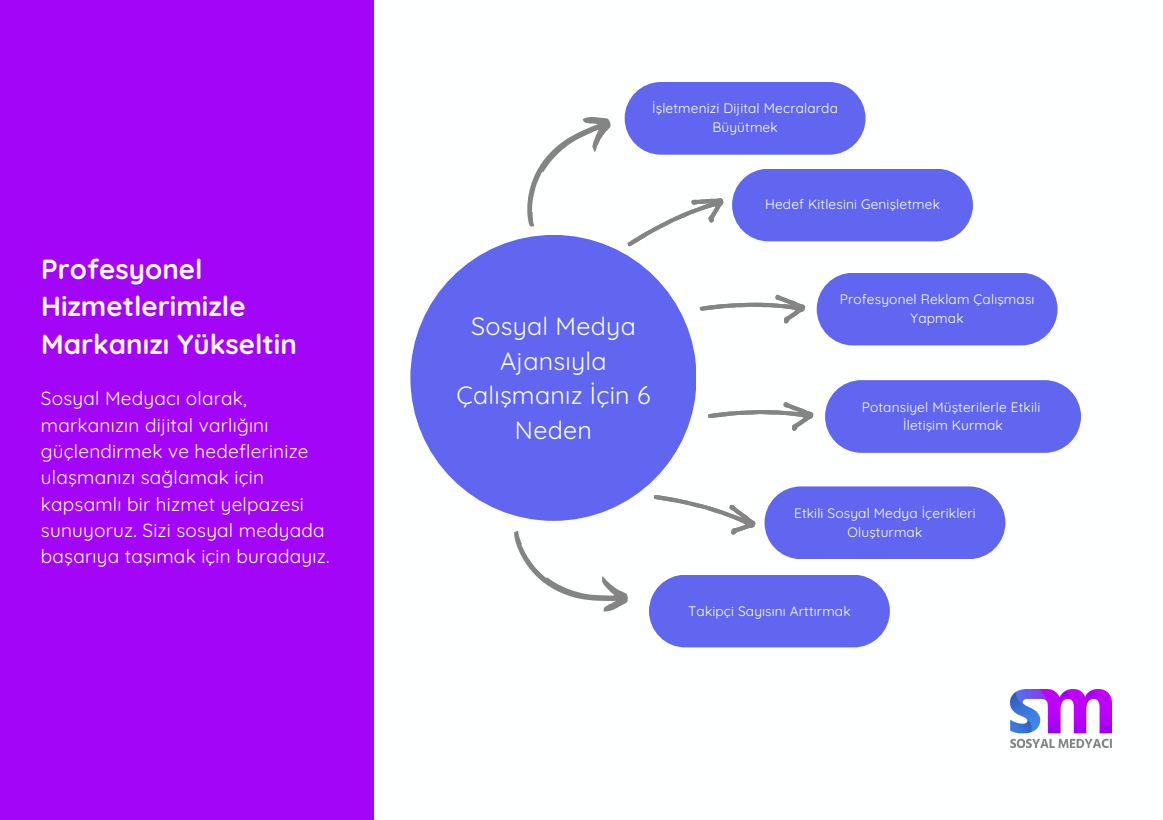
<style>
.page{position:relative;width:1163px;height:820px;background:#fff}
.page>*{position:absolute;margin:0;border:0;box-sizing:border-box;transform-origin:0 0}
.t1{font:700 27.69px/37.9px "Quicksand";color:#fdfbfb}
.t2{font:25px/34.7px "Quicksand";letter-spacing:.01em;color:#fff;text-align:center}
.t3{font:19px/26.3px "Quicksand";letter-spacing:.01em;color:#fff}
.t4{font:13.69px/18.8px "Quicksand";letter-spacing:.01em;color:#fff;text-align:center}
</style>
<div class="page">
<div style="left:0;top:0;width:374px;height:819px;background:#a305f9"></div>
<div style="left:410px;top:235px;width:286px;height:285px;background:#6066ef;border-radius:50%"></div>
<div style="left:624px;top:82px;width:241px;height:73px;background:#6066ef;border-radius:36px"></div>
<div style="left:732px;top:169px;width:241px;height:72px;background:#6066ef;border-radius:36px"></div>
<div style="left:825px;top:380px;width:256px;height:73px;background:#6066ef;border-radius:36px"></div>
<div style="left:764px;top:486px;width:241px;height:73px;background:#6066ef;border-radius:36px"></div>
<div style="left:649px;top:574px;width:241px;height:73px;background:#6066ef;border-radius:36px"></div>
<svg style="left:514px;top:531px;width:114px;height:81px"></svg>
<svg style="left:708px;top:402px;width:105px;height:29px"></svg>
<svg style="left:504px;top:103px;width:226px;height:155px"></svg>
<svg style="left:649px;top:483px;width:107px;height:52px"></svg>
<div style="left:816px;top:273px;width:241px;height:72px;background:#6066ef;border-radius:36px"></div>
<svg style="left:699px;top:294px;width:106px;height:29px"></svg>
<img style="left:1010px;top:689px;width:101px;height:58px">
<h1 class="t1" style="left:41px;top:249px;width:257px">Profesyonel<br>Hizmetlerimizle<br>Markanızı Yükseltin</h1>
<h3 class="t3" style="left:41px;top:385px;width:290px">Sosyal Medyacı olarak, markanızın dijital varlığını güçlendirmek ve hedeflerinize ulaşmanızı sağlamak için kapsamlı bir hizmet yelpazesi sunuyoruz. Sizi sosyal medyada başarıya taşımak için buradayız.</h3>
<p class="t4" style="left:652px;top:99px;width:187px">İşletmenizi Dijital Mecralarda<br>Büyütmek</p>
<h2 class="t2" style="left:456px;top:308px;width:195px">Sosyal Medya<br>Ajansıyla<br>Çalışmanız İçin 6<br>Neden</h2>
<p class="t4" style="left:765px;top:195px;width:176px">Hedef Kitlesini Genişletmek</p>
<p class="t4" style="left:839px;top:289px;width:196px">Profesyonel Reklam Çalışması<br>Yapmak</p>
<p class="t4" style="left:861px;top:397px;width:178px">Potansiyel Müşterilerle Etkili<br>İletişim Kurmak</p>
<p class="t4" style="left:794px;top:503px;width:181px">Etkili Sosyal Medya İçerikleri<br>Oluşturmak</p>
<p class="t4" style="left:688px;top:601px;width:164px">Takipçi Sayısını Arttırmak</p>
</div>
